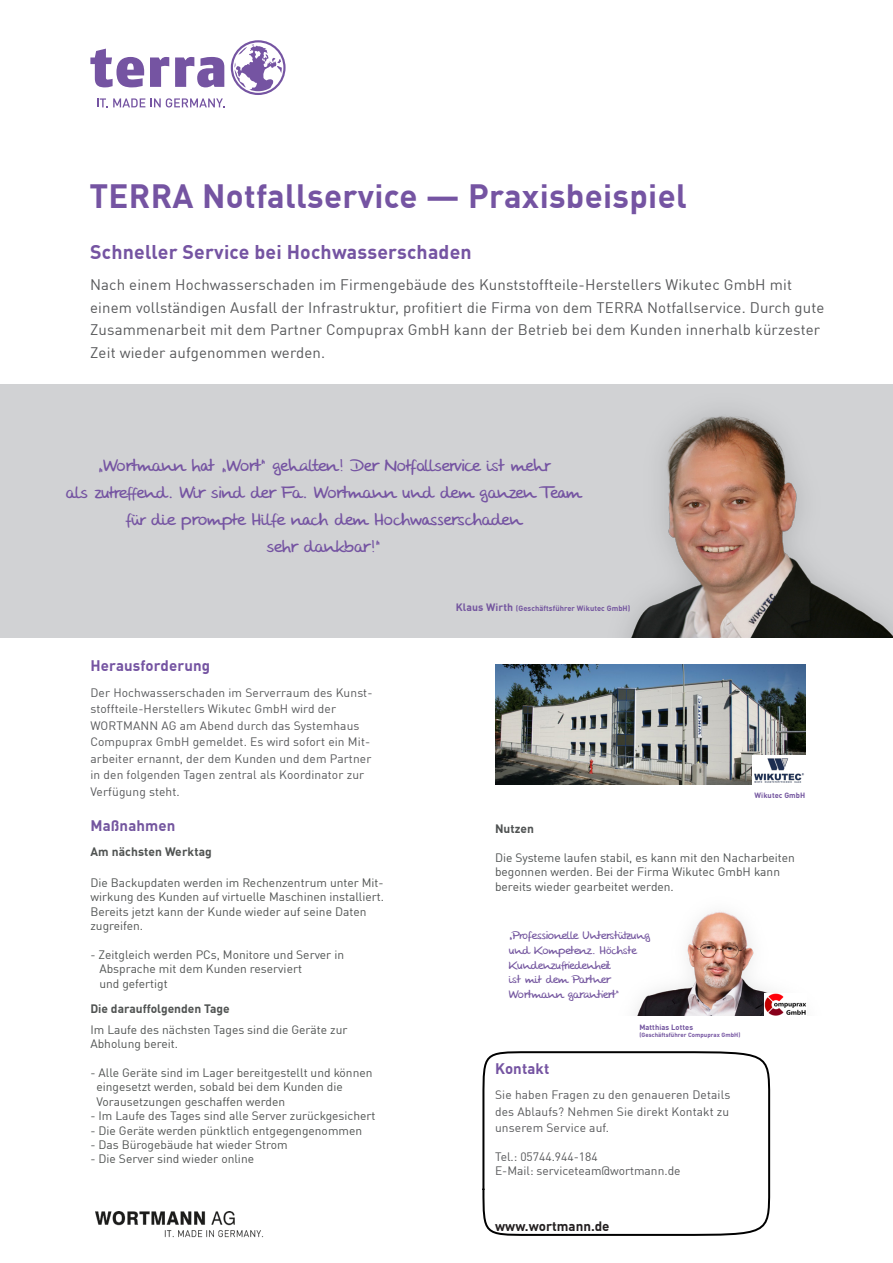
<style>
.page{position:relative;width:893px;height:1263px;background:#fff}
.page>*{position:absolute;margin:0;border:0;box-sizing:border-box;transform-origin:0 0}
.t1{font:700 33px "DIN Offc Pro";letter-spacing:.01em;color:#7554a2}
.t2{font:700 19.5px "DIN Offc Pro";letter-spacing:.01em;color:#7554a2}
.t3{font:18px/27px "Stone Handwriting Pro";letter-spacing:.01em;color:#7554a2;text-align:center}
.t4{font:15px/22.5px "DIN Offc Pro";letter-spacing:.01em;color:#57585a}
.t5{font:700 15px "DIN Offc Pro";letter-spacing:.01em;color:#7554a2}
.t6{font:700 15px "DIN Offc Pro";letter-spacing:.01em;color:#74569f}
.t7{font:700 13.35px "DIN Offc Pro";color:#231f20}
.t8{font:12px/14.4px "DIN Offc Pro";color:#505352}
.t9{font:12px/16.5px "DIN Offc Pro";letter-spacing:.01em;color:#57585a}
.t10{font:12px/14.4px "DIN Offc Pro";color:#4f5252}
.t11{font:12px "Stone Handwriting Pro";letter-spacing:.01em;color:#74569f}
.t12{font:700 12px "DIN Offc Pro";color:#505352}
.t13{font:700 12px "DIN Offc Pro";color:#4f5252}
.t14{font:700 7.5px "DIN Offc Pro";letter-spacing:.01em;color:#74569f}
.t15{font:700 6px "DIN Offc Pro";letter-spacing:.01em;color:#74569f}
.s1{font-size:10.5px}
.s2{color:#7554a2}
</style>
<div class="page">
<div style="left:0;top:384px;width:893px;height:254px;background:#d1d2d4"></div>
<svg style="left:90px;top:49px;width:54px;height:38px"></svg>
<svg style="left:150px;top:57px;width:19px;height:30px"></svg>
<svg style="left:175px;top:57px;width:49px;height:30px"></svg>
<svg style="left:231px;top:40px;width:55px;height:55px"></svg>
<svg style="left:97px;top:98px;width:127px;height:9px"></svg>
<img style="left:635px;top:910px;width:138px;height:105px">
<img style="left:764px;top:993px;width:42px;height:23px">
<img style="left:627px;top:412px;width:266px;height:226px">
<img style="left:495px;top:664px;width:311px;height:121px">
<img style="left:96px;top:1211px;width:167px;height:27px">
<img style="left:753px;top:755px;width:53px;height:30px">
<svg style="left:482px;top:1051px;width:289px;height:185px"></svg>
<p class="t1" style="left:89px;top:169px;width:599px">TERRA Notfallservice — Praxisbeispiel</p>
<p class="t2" style="left:90px;top:235px;width:383px">Schneller Service bei Hochwasserschaden</p>
<p class="t4" style="left:90px;top:272px;width:736px">Nach einem Hochwasserschaden im Firmengebäude des Kunststoffteile-Herstellers Wikutec GmbH mit einem vollständigen Ausfall der Infrastruktur, profitiert die Firma von dem TERRA Notfallservice. Durch gute Zusammenarbeit mit dem Partner Compuprax GmbH kann der Betrieb bei dem Kunden innerhalb kürzester Zeit wieder aufgenommen werden.</p>
<p class="t3" style="left:97px;top:453px;width:455px">„Wortmann hat „Wort“ gehalten! Der Notfallservice ist mehr</p>
<p class="t3" style="left:66px;top:480px;width:516px">als zutreffend. Wir sind der Fa. Wortmann und dem ganzen Team für die prompte Hilfe nach dem Hochwasserschaden</p>
<p class="t3" style="left:267px;top:534px;width:115px">sehr dankbar!“</p>
<p class="t5" style="left:90px;top:653px;width:121px">Herausforderung</p>
<p class="t9" style="left:90px;top:683px;width:284px">Der Hochwasserschaden im Serverraum des Kunst&shy;stoffteile-Herstellers Wikutec GmbH wird der</p>
<p class="t9" style="left:90px;top:716px;width:283px">WORTMANN AG am Abend durch das Systemhaus Compuprax GmbH gemeldet. Es wird sofort ein Mit&shy;arbeiter ernannt, der dem Kunden und dem Partner in den folgenden Tagen zentral als Koordinator zur Verfügung steht.</p>
<p class="t6" style="left:90px;top:813px;width:87px">Maßnahmen</p>
<p class="t12" style="left:90px;top:842px;width:123px">Am nächsten Werktag</p>
<p class="t8" style="left:90px;top:874px;width:295px">Die Backupdaten werden im Rechenzentrum unter Mit&shy;wirkung des Kunden auf virtuelle Maschinen installiert.<br>Bereits jetzt kann der Kunde wieder auf seine Daten zugreifen.</p>
<p class="t8" style="left:90px;top:946px;width:255px">- Zeitgleich werden PCs, Monitore und Server in</p>
<p class="t8" style="left:99px;top:961px;width:204px">Absprache mit dem Kunden reserviert</p>
<p class="t8" style="left:99px;top:975px;width:70px">und gefertigt</p>
<p class="t12" style="left:90px;top:998px;width:141px">Die darauffolgenden Tage</p>
<p class="t8" style="left:90px;top:1021px;width:259px">Im Laufe des nächsten Tages sind die Geräte zur</p>
<p class="t8" style="left:90px;top:1035px;width:89px">Abholung bereit.</p>
<p class="t8" style="left:90px;top:1064px;width:284px">- Alle Geräte sind im Lager bereitgestellt und können</p>
<p class="t8" style="left:96px;top:1078px;width:248px">eingesetzt werden, sobald bei dem Kunden die</p>
<p class="t8" style="left:96px;top:1093px;width:190px">Vorausetzungen geschaffen werden</p>
<p class="t8" style="left:90px;top:1107px;width:287px">- Im Laufe des Tages sind alle Server zurückgesichert</p>
<p class="t8" style="left:90px;top:1122px;width:273px">- Die Geräte werden pünktlich entgegengenommen</p>
<p class="t8" style="left:90px;top:1136px;width:199px">- Das Bürogebäude hat wieder Strom</p>
<p class="t8" style="left:90px;top:1150px;width:165px">- Die Server sind wieder online</p>
<p class="t14" style="left:456px;top:602px;width:176px"><span class="s1">Klaus Wirth</span> (Geschäftsführer Wikutec GmbH)</p>
<p class="t14" style="left:754px;top:788px;width:52px">Wikutec GmbH</p>
<p class="t13" style="left:495px;top:819px;width:40px">Nutzen</p>
<p class="t10" style="left:495px;top:849px;width:301px">Die Systeme laufen stabil, es kann mit den Nacharbeiten begonnen werden. Bei der Firma Wikutec GmbH kann</p>
<p class="t10" style="left:495px;top:878px;width:180px">bereits wieder gearbeitet werden.</p>
<p class="t11" style="left:509px;top:929px;width:142px">„Professionelle Unterstützung</p>
<p class="t11" style="left:509px;top:944px;width:129px">und Kompetenz. Höchste</p>
<p class="t11" style="left:509px;top:958px;width:103px">Kundenzufriedenheit</p>
<p class="t11" style="left:509px;top:973px;width:103px">ist mit dem Partner</p>
<p class="t11" style="left:509px;top:988px;width:112px">Wortmann garantiert“</p>
<p class="t14" style="left:639px;top:1020px;width:55px">Matthias Lottes</p>
<p class="t15" style="left:639px;top:1029px;width:103px">(Geschäftsführer <span class="s2">Compuprax GmbH</span>)</p>
<p class="t5" style="left:495px;top:1056px;width:56px">Kontakt</p>
<p class="t9" style="left:495px;top:1085px;width:237px">Sie haben Fragen zu den genaueren Details</p>
<p class="t9" style="left:495px;top:1102px;width:236px">des Ablaufs? Nehmen Sie direkt Kontakt zu</p>
<p class="t9" style="left:495px;top:1118px;width:116px">unserem Service auf.</p>
<p class="t9" style="left:495px;top:1147px;width:104px">Tel.: 05744.944-184</p>
<p class="t9" style="left:495px;top:1161px;width:187px">E-Mail: serviceteam@wortmann.de</p>
<p class="t7" style="left:495px;top:1215px;width:116px">www.wortmann.de</p>
</div>
